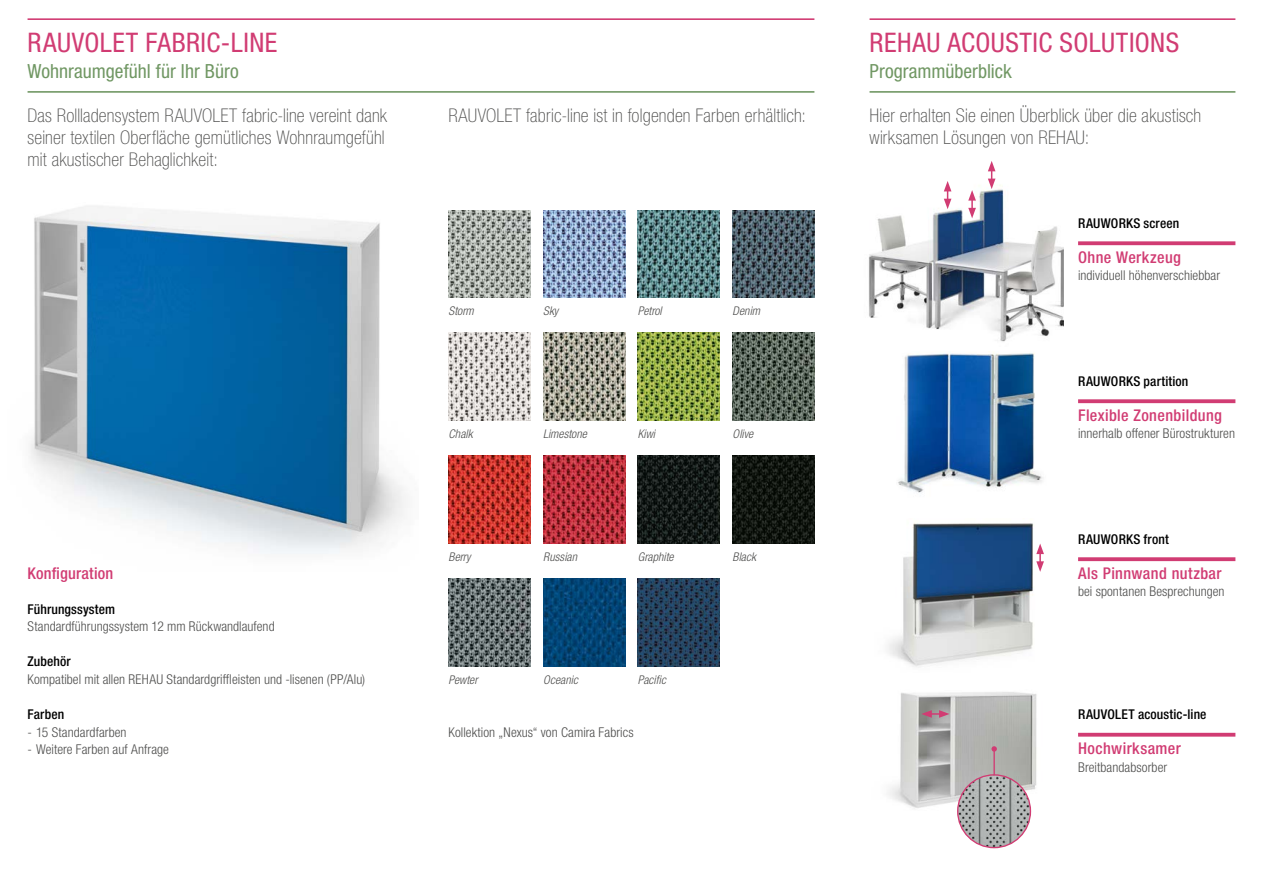
<style>
.page{position:relative;width:1263px;height:893px;background:#fff}
.page>*{position:absolute;margin:0;border:0;box-sizing:border-box;transform-origin:0 0}
.Headline_with_sublin{font:condensed 27px "Helvetica Neue LTW1 G";letter-spacing:.015em;color:#d13c73}
.Subline{font:condensed 19.5px "Helvetica Neue LTW1 G";color:#709763}
.Leadtext_large{font:100 condensed 18.9px/21.9px "Helvetica Neue LTW1 G";letter-spacing:.01em;color:#4e4e4d}
.USP_headline{font:500 condensed 16.2px "Helvetica Neue LTW1 G";letter-spacing:.025em;color:#d13c73}
.Leadtext_large-2{font:500 condensed 16.2px "Helvetica Neue LTW1 G";letter-spacing:.01em;color:#d13c73}
.Bodytext{font:300 condensed 13.5px "Helvetica Neue LTW1 G";letter-spacing:.005em;color:#4e4e4d}
.Bodytext_headline{font:500 condensed 13.5px "Helvetica Neue LTW1 G";letter-spacing:.01em;color:#000}
.t1{font:italic 300 condensed 12px "Helvetica Neue LTW1 G";letter-spacing:.005em;color:#4e4e4d}
</style>
<div class="page">
<hr style="left:28px;top:18px;width:786px;height:2px;background:#d13c73">
<hr style="left:28px;top:91px;width:786px;height:2px;background:#709763">
<img style="left:30px;top:206px;width:376px;height:348px">
<img style="left:448px;top:210px;width:82px;height:88px">
<img style="left:543px;top:210px;width:82px;height:88px">
<img style="left:638px;top:210px;width:82px;height:88px">
<img style="left:732px;top:210px;width:82px;height:88px">
<hr style="left:869px;top:18px;width:366px;height:2px;background:#d13c73">
<hr style="left:869px;top:91px;width:366px;height:2px;background:#709763">
<svg style="left:1078px;top:241px;width:157px;height:4px"></svg>
<img style="left:898px;top:351px;width:145px;height:142px">
<svg style="left:1078px;top:399px;width:157px;height:4px"></svg>
<svg style="left:1078px;top:557px;width:157px;height:4px"></svg>
<svg style="left:1078px;top:733px;width:157px;height:4px"></svg>
<img style="left:448px;top:333px;width:82px;height:88px">
<img style="left:543px;top:333px;width:82px;height:88px">
<img style="left:638px;top:333px;width:82px;height:88px">
<img style="left:732px;top:333px;width:82px;height:88px">
<img style="left:448px;top:456px;width:82px;height:88px">
<img style="left:543px;top:456px;width:82px;height:88px">
<img style="left:638px;top:456px;width:82px;height:88px">
<img style="left:732px;top:456px;width:82px;height:88px">
<img style="left:448px;top:579px;width:82px;height:87px">
<img style="left:543px;top:579px;width:82px;height:87px">
<img style="left:638px;top:579px;width:82px;height:87px">
<img style="left:868px;top:178px;width:195px;height:164px">
<svg style="left:944px;top:181px;width:7px;height:28px"></svg>
<svg style="left:988px;top:161px;width:7px;height:28px"></svg>
<svg style="left:968px;top:190px;width:8px;height:28px"></svg>
<img style="left:888px;top:523px;width:153px;height:144px">
<svg style="left:1036px;top:544px;width:8px;height:28px"></svg>
<img style="left:888px;top:692px;width:149px;height:134px">
<hr style="left:993px;top:749px;width:2px;height:37px;background:#d13c73">
<svg style="left:991px;top:746px;width:6px;height:6px"></svg>
<img style="left:958px;top:775px;width:72px;height:73px;border-radius:36px">
<div style="left:957px;top:774px;width:74px;height:74px;border:1px solid #d13c73;border-radius:50%"></div>
<svg style="left:921px;top:710px;width:28px;height:8px"></svg>
<p class="Headline_with_sublin" style="left:28px;top:27px;width:251px">RAUVOLET FABRIC-LINE</p>
<p class="Subline" style="left:28px;top:59px;width:213px">Wohnraumgefühl für Ihr Büro</p>
<p class="Leadtext_large" style="left:28px;top:105px;width:361px">Das Rollladensystem RAUVOLET fabric-line vereint dank seiner textilen Oberfläche gemütliches Wohnraumgefühl mit akustischer Behaglichkeit:</p>
<p class="Leadtext_large-2" style="left:28px;top:563px;width:87px">Konfiguration</p>
<p class="Bodytext_headline" style="left:28px;top:601px;width:89px">Führungssystem</p>
<p class="Bodytext" style="left:28px;top:619px;width:249px">Standardführungssystem 12 mm Rückwandlaufend</p>
<p class="Bodytext_headline" style="left:28px;top:653px;width:45px">Zubehör</p>
<p class="Bodytext" style="left:28px;top:671px;width:339px">Kompatibel mit allen REHAU Standardgriffleisten und -lisenen (PP/Alu)</p>
<p class="Bodytext_headline" style="left:28px;top:706px;width:38px">Farben</p>
<p class="Bodytext" style="left:28px;top:724px;width:101px">- 15 Standardfarben</p>
<p class="Bodytext" style="left:28px;top:741px;width:143px">- Weitere Farben auf Anfrage</p>
<p class="Leadtext_large" style="left:448px;top:105px;width:359px">RAUVOLET fabric-line ist in folgenden Farben erhältlich:</p>
<p class="t1" style="left:448px;top:304px;width:27px">Storm</p>
<p class="t1" style="left:543px;top:304px;width:17px">Sky</p>
<p class="t1" style="left:638px;top:304px;width:25px">Petrol</p>
<p class="t1" style="left:732px;top:304px;width:29px">Denim</p>
<p class="t1" style="left:448px;top:427px;width:26px">Chalk</p>
<p class="t1" style="left:543px;top:427px;width:45px">Limestone</p>
<p class="t1" style="left:638px;top:427px;width:19px">Kiwi</p>
<p class="t1" style="left:732px;top:427px;width:22px">Olive</p>
<p class="t1" style="left:448px;top:550px;width:24px">Berry</p>
<p class="t1" style="left:543px;top:550px;width:35px">Russian</p>
<p class="t1" style="left:638px;top:550px;width:37px">Graphite</p>
<p class="t1" style="left:732px;top:550px;width:25px">Black</p>
<p class="t1" style="left:448px;top:673px;width:31px">Pewter</p>
<p class="t1" style="left:543px;top:673px;width:36px">Oceanic</p>
<p class="t1" style="left:638px;top:673px;width:30px">Pacific</p>
<p class="Bodytext" style="left:448px;top:724px;width:187px">Kollektion „Nexus“ von Camira Fabrics</p>
<p class="Headline_with_sublin" style="left:869px;top:27px;width:311px">REHAU ACOUSTIC SOLUTIONS</p>
<p class="Subline" style="left:869px;top:59px;width:144px">Programmüberblick</p>
<p class="Leadtext_large" style="left:869px;top:105px;width:333px">Hier erhalten Sie einen Überblick über die akustisch wirksamen Lösungen von REHAU:</p>
<p class="Bodytext_headline" style="left:1078px;top:215px;width:103px">RAUWORKS screen</p>
<p class="USP_headline" style="left:1078px;top:247px;width:104px">Ohne Werkzeug</p>
<p class="Bodytext" style="left:1078px;top:268px;width:143px">individuell höhenverschiebbar</p>
<p class="Bodytext_headline" style="left:1078px;top:373px;width:112px">RAUWORKS partition</p>
<p class="USP_headline" style="left:1078px;top:405px;width:145px">Flexible Zonenbildung</p>
<p class="Bodytext" style="left:1078px;top:426px;width:158px">innerhalb offener Bürostrukturen</p>
<p class="Bodytext_headline" style="left:1078px;top:531px;width:92px">RAUWORKS front</p>
<p class="USP_headline" style="left:1078px;top:563px;width:145px">Als Pinnwand nutzbar</p>
<p class="Bodytext" style="left:1078px;top:584px;width:148px">bei spontanen Besprechungen</p>
<p class="Bodytext_headline" style="left:1078px;top:706px;width:130px">RAUVOLET acoustic-line</p>
<p class="USP_headline" style="left:1078px;top:739px;width:104px">Hochwirksamer</p>
<p class="Bodytext" style="left:1078px;top:759px;width:91px">Breitbandabsorber</p>
</div>
